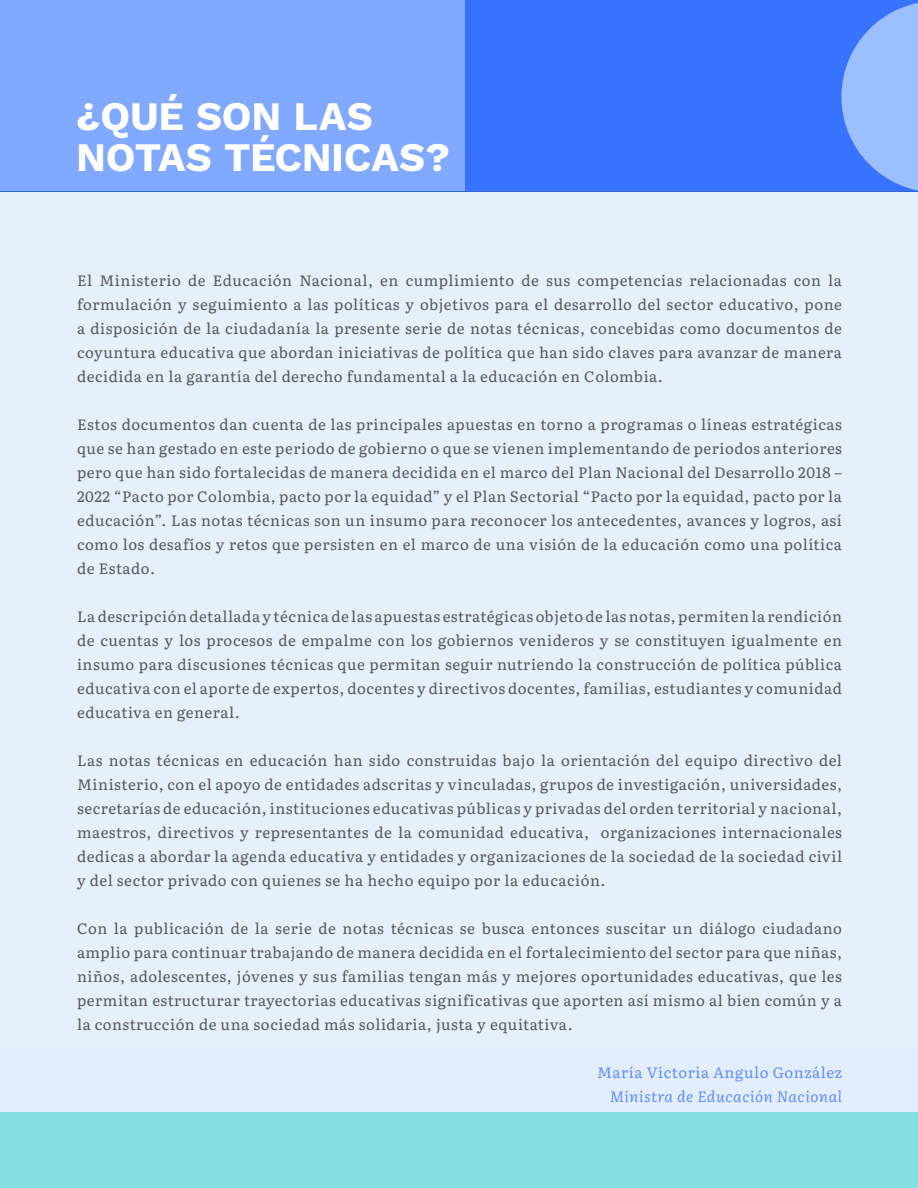
<style>
.page{position:relative;width:918px;height:1188px;background:#fff}
.page>*{position:absolute;margin:0;border:0;box-sizing:border-box;transform-origin:0 0}
._6__T1_Textos_parraf{font:40.5px/40.5px "Work Sans";letter-spacing:-.005em;color:#fff}
._7__Texto_Que_son_la{font:15px/24px "Literata 12 pt";letter-spacing:.035em;color:#57585a;text-align:justify}
._7__Texto_Que_son_la-2{font:15px/24px "Literata 12 pt";letter-spacing:.04em;color:#608fff;text-align:right}
.s1{font-style:italic}
</style>
<div class="page">
<div style="left:0;top:0;width:918px;height:1183px;background:#80a9ff"></div>
<div style="left:465px;top:0;width:453px;height:192px;background:#3773ff"></div>
<div style="left:0;top:424px;width:918px;height:763px;background:#e4edfb"></div>
<div style="left:0;top:1113px;width:918px;height:75px;background:#84dde1"></div>
<div style="left:0;top:192px;width:918px;height:852px;background:#e6f0fc"></div>
<svg style="left:841px;top:3px;width:77px;height:189px"></svg>
<p class="_6__T1_Textos_parraf" style="left:76px;top:95px;width:376px">¿QUÉ SON LAS<br>NOTAS TÉCNICAS?</p>
<p class="_7__Texto_Que_son_la" style="left:77px;top:267px;width:766px">El Ministerio de Educación Nacional, en cumplimiento de sus competencias relacionadas con la formulación y seguimiento a las políticas y objetivos para el desarrollo del sector educativo, pone a disposición de la ciudadanía la presente serie de notas técnicas, concebidas como documentos de coyuntura educativa que abordan iniciativas de política que han sido claves para avanzar de manera decidida en la garantía del derecho fundamental a la educación en Colombia.</p>
<p class="_7__Texto_Que_son_la" style="left:77px;top:411px;width:766px">Estos documentos dan cuenta de las principales apuestas en torno a programas o líneas estratégicas que se han gestado en este periodo de gobierno o que se vienen implementando de periodos anteriores pero que han sido fortalecidas de manera decidida en el marco del Plan Nacional del Desarrollo 2018 – 2022 “Pacto por Colombia, pacto por la equidad” y el Plan Sectorial “Pacto por la equidad, pacto por la educación”. Las notas técnicas son un insumo para reconocer los antecedentes, avances y logros, así como los desafíos y retos que persisten en el marco de una visión de la educación como una política de Estado.</p>
<p class="_7__Texto_Que_son_la" style="left:77px;top:603px;width:767px">La descripción detallada y técnica de las apuestas estratégicas objeto de las notas, permiten la rendición de cuentas y los procesos de empalme con los gobiernos venideros y se constituyen igualmente en insumo para discusiones técnicas que permitan seguir nutriendo la construcción de política pública educativa con el aporte de expertos, docentes y directivos docentes, familias, estudiantes y comunidad educativa en general.</p>
<p class="_7__Texto_Que_son_la" style="left:77px;top:747px;width:766px">Las notas técnicas en educación han sido construidas bajo la orientación del equipo directivo del Ministerio, con el apoyo de entidades adscritas y vinculadas, grupos de investigación, universidades, secretarías de educación, instituciones educativas públicas y privadas del orden territorial y nacional, maestros, directivos y representantes de la comunidad educativa, organizaciones internacionales dedicas a abordar la agenda educativa y entidades y organizaciones de la sociedad de la sociedad civil y del sector privado con quienes se ha hecho equipo por la educación.</p>
<p class="_7__Texto_Que_son_la" style="left:77px;top:915px;width:767px">Con la publicación de la serie de notas técnicas se busca entonces suscitar un diálogo ciudadano amplio para continuar trabajando de manera decidida en el fortalecimiento del sector para que niñas, niños, adolescentes, jóvenes y sus familias tengan más y mejores oportunidades educativas, que les permitan estructurar trayectorias educativas significativas que aporten así mismo al bien común y a la construcción de una sociedad más solidaria, justa y equitativa.</p>
<p class="_7__Texto_Que_son_la-2" style="left:597px;top:1059px;width:246px">María Victoria Angulo González<br><span class="s1">Ministra de Educación Nacional</span></p>
</div>
